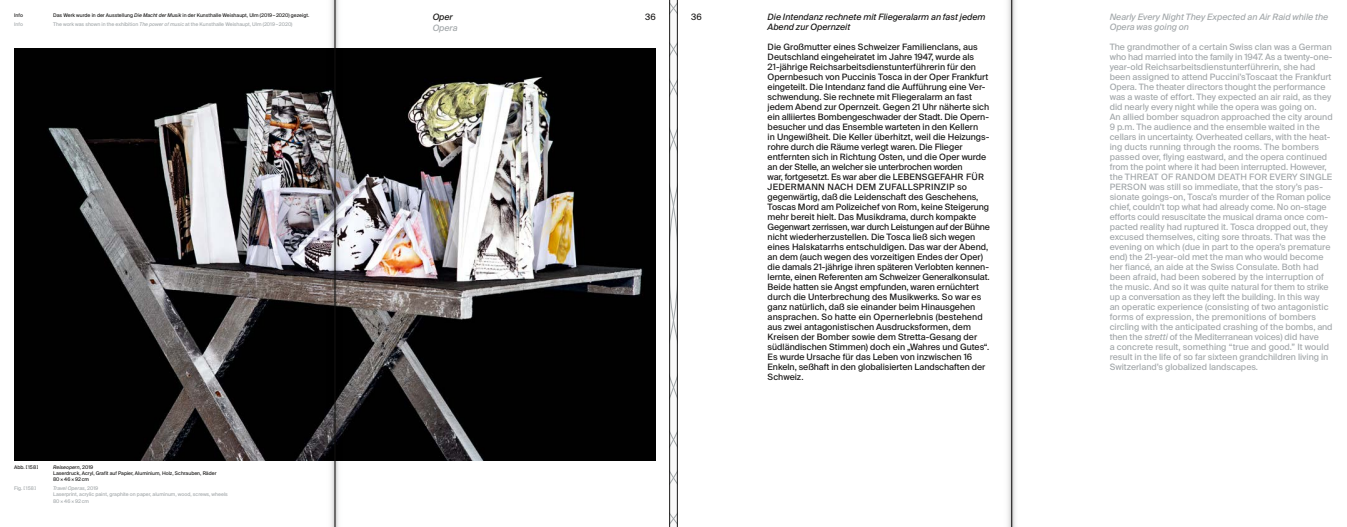
<style>
.page{position:relative;width:1347px;height:527px;background:#fff}
.page>*{position:absolute;margin:0;border:0;box-sizing:border-box;transform-origin:0 0}
.t1{font:8.75px/10px "Suisse Intl";color:#a3a8aa}
.t2{font:8.75px/10px "Suisse Intl";color:#181716}
.t3{font:italic 8.75px/10px "Suisse Intl";color:#181716}
.t4{font:italic 8.75px/10px "Suisse Intl";color:#a3a8aa}
.t5{font:5px/6.2px "Suisse Intl";color:#181716}
.t6{font:5px/6.2px "Suisse Intl";color:#a3a8aa}
.s1{font-style:italic}
</style>
<div class="page">
<svg style="left:670px;top:0;width:7px;height:526px"></svg>
<img style="left:14px;top:48px;width:642px;height:411px">
<hr style="left:669px;top:0;width:1px;height:526px;background:#181716">
<hr style="left:677px;top:0;width:1px;height:526px;background:#181716">
<svg style="left:1008px;top:0;width:7px;height:526px;background:#c3c3c3"></svg>
<svg style="left:323px;top:0;width:23px;height:526px"></svg>
<p class="t5" style="left:14px;top:12px;width:10px">Info</p>
<p class="t5" style="left:53px;top:12px;width:257px">Das Werk wurde in der Ausstellung <span class="s1">Die Macht der Musik</span> in der Kunsthalle Weishaupt, Ulm (2019 – 2020) gezeigt.</p>
<p class="t6" style="left:14px;top:21px;width:10px">Info</p>
<p class="t6" style="left:53px;top:21px;width:241px">The work was shown in the exhibition <span class="s1">The power of music</span> at the Kunsthalle Weishaupt, Ulm (2019 – 2020)</p>
<p class="t5" style="left:14px;top:463px;width:26px">Abb. [ 158 ]</p>
<p class="t5" style="left:53px;top:463px;width:165px"><span class="s1">Reiseopern</span>, 2019<br>Laserdruck, Acryl, Grafit auf Papier, Aluminium, Holz, Schrauben, Räder<br>80 × 46 × 92 cm</p>
<p class="t6" style="left:14px;top:485px;width:24px">Fig. [ 158 ]</p>
<p class="t6" style="left:53px;top:485px;width:176px"><span class="s1">Travel Operas</span>, 2019<br>Laserprint, acrylic paint, graphite on paper, aluminum, wood, screws, wheels<br>80 × 46 × 92 cm</p>
<p class="t3" style="left:433px;top:12px;width:22px">Oper</p>
<p class="t2" style="left:645px;top:12px;width:12px">36</p>
<p class="t4" style="left:433px;top:23px;width:26px">Opera</p>
<p class="t3" style="left:767px;top:12px;width:219px">Die Intendanz rechnete mit Fliegeralarm an fast jedem<br>Abend zur Opernzeit</p>
<p class="t2" style="left:767px;top:42px;width:224px">Die Großmutter eines Schweizer Familienclans, aus Deutschland eingeheiratet im Jahre 1947, wurde als 21-jährige Reichsarbeitsdienstunterführerin für den Opernbesuch von Puccinis Tosca in der Oper Frankfurt eingeteilt. Die Intendanz fand die Aufführung eine Ver&shy;schwendung. Sie rechnete mit Fliegeralarm an fast jedem Abend zur Opernzeit. Gegen 21 Uhr näherte sich ein alliiertes Bombengeschwader der Stadt. Die Opern&shy;besucher und das Ensemble warteten in den Kellern<br>in Ungewißheit. Die Keller überhitzt, weil die Heizungs&shy;rohre durch die Räume verlegt waren. Die Flieger entfernten sich in Richtung Osten, und die Oper wurde an der Stelle, an welcher sie unterbrochen worden<br>war, fortgesetzt. Es war aber die LEBENSGEFAHR FÜR JEDERMANN NACH DEM ZUFALLSPRINZIP so gegenwärtig, daß die Leidenschaft des Geschehens, Toscas Mord am Polizeichef von Rom, keine Steigerung mehr bereit hielt. Das Musikdrama, durch kompakte Gegenwart zerrissen, war durch Leistungen auf der Bühne nicht wiederherzustellen. Die Tosca ließ sich wegen eines Halskatarrhs entschuldigen. Das war der Abend, an dem (auch wegen des vorzeitigen Endes der Oper) die damals 21-jährige ihren späteren Verlobten kennen&shy;lernte, einen Referenten am Schweizer Generalkonsulat.<br>Beide hatten sie Angst empfunden, waren ernüchtert durch die Unterbrechung des Musikwerks. So war es ganz natürlich, daß sie einander beim Hinausgehen ansprachen. So hatte ein Opernerlebnis (bestehend aus zwei antagonistischen Ausdrucksformen, dem Kreisen der Bomber sowie dem Stretta-Gesang der südländischen Stimmen) doch ein „Wahres und Gutes“.<br>Es wurde Ursache für das Leben von inzwischen 16<br>Enkeln, seßhaft in den globalisierten Landschaften der Schweiz.</p>
<p class="t2" style="left:691px;top:12px;width:12px">36</p>
<p class="t4" style="left:1109px;top:12px;width:220px">Nearly Every Night They Expected an Air Raid while the<br>Opera was going on</p>
<p class="t1" style="left:1109px;top:42px;width:224px">The grandmother of a certain Swiss clan was a German who had married into the family in 1947. As a twenty-one&shy;year-old Reichsarbeitsdienstunterführerin, she had been assigned to attend Puccini’sToscaat the Frankfurt Opera. The theater directors thought the performance was a waste of effort. They expected an air raid, as they did nearly every night while the opera was going on.<br>An allied bomber squadron approached the city around 9 p.m. The audience and the ensemble waited in the cellars in uncertainty. Overheated cellars, with the heat&shy;ing ducts running through the rooms. The bombers passed over, flying eastward, and the opera continued from the point where it had been interrupted. However, the THREAT OF RANDOM DEATH FOR EVERY SINGLE PERSON was still so immediate, that the story’s pas&shy;sionate goings-on, Tosca’s murder of the Roman police chief, couldn’t top what had already come. No on-stage efforts could resuscitate the musical drama once com&shy;pacted reality had ruptured it. Tosca dropped out, they excused themselves, citing sore throats. That was the evening on which (due in part to the opera’s premature end) the 21-year-old met the man who would become her fiancé, an aide at the Swiss Consulate. Both had been afraid, had been sobered by the interruption of the music. And so it was quite natural for them to strike up a conversation as they left the building. In this way<br>an operatic experience (consisting of two antagonistic forms of expression, the premonitions of bombers circling with the anticipated crashing of the bombs, and then the <span class="s1">stretti</span> of the Mediterranean voices) did have<br>a concrete result, something “true and good.” It would result in the life of so far sixteen grandchildren living in Switzerland’s globalized landscapes.</p>
</div>
